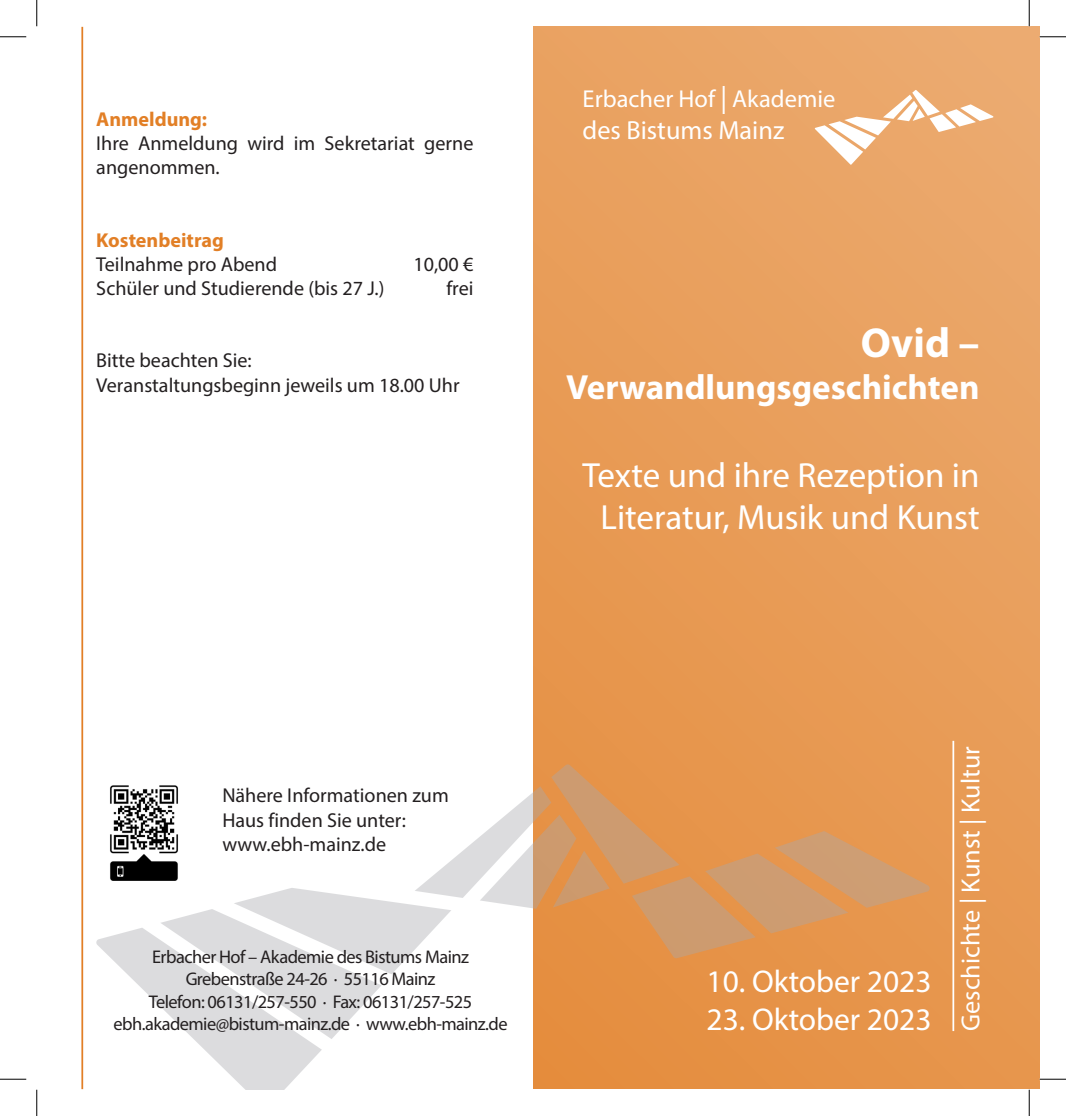
<style>
.page{position:relative;width:1066px;height:1116px;background:#fff}
.page>*{position:absolute;margin:0;border:0;box-sizing:border-box;transform-origin:0 0}
.t1{font:700 42px "Myriad Pro";color:#fff}
.t2{font:35px/42px "Myriad Pro";color:#fff;text-align:center}
.t3{font:700 35px "Myriad Pro";color:#fff}
.t4{font:31.5px "Myriad Pro";color:#fff}
.t5{font:26.25px "Myriad Pro";color:#fff}
.t6{font:24.5px "Myriad Pro";color:#fff}
.t7{font:20.12px/24.2px "Myriad Pro";color:#231f20}
.t8{font:700 20.12px "Myriad Pro";color:#e27f26}
.t9{font:18.38px/22.1px "Myriad Pro";letter-spacing:-.03em;color:#231f20;text-align:center}
.s1{font-size:28px}
</style>
<div class="page">
<div style="left:533px;top:27px;width:506px;height:1061px;background:linear-gradient(to bottom,#eaa667,#e7954b)"></div>
<hr style="left:952px;top:740px;width:2px;height:290px;background:#fff">
<svg style="left:815px;top:90px;width:178px;height:75px"></svg>
<svg style="left:96px;top:764px;width:833px;height:324px"></svg>
<hr style="left:81px;top:27px;width:2px;height:1061px;background:#e27f26">
<img style="left:96px;top:785px;width:96px;height:95px">
<svg style="left:0;top:36px;width:26px;height:1px"></svg>
<svg style="left:1039px;top:36px;width:27px;height:1px"></svg>
<svg style="left:0;top:1078px;width:26px;height:1px"></svg>
<svg style="left:1039px;top:1078px;width:27px;height:1px"></svg>
<svg style="left:36px;top:0;width:1px;height:26px"></svg>
<svg style="left:36px;top:1089px;width:1px;height:26px"></svg>
<svg style="left:1029px;top:0;width:1px;height:26px"></svg>
<svg style="left:1029px;top:1089px;width:1px;height:26px"></svg>
<p class="t8" style="left:96px;top:106px;width:112px">Anmeldung:</p>
<p class="t7" style="left:96px;top:131px;width:379px">Ihre Anmeldung wird im Sekretariat gerne angenommen.</p>
<p class="t8" style="left:96px;top:226px;width:129px">Kostenbeitrag</p>
<p class="t7" style="left:96px;top:251px;width:182px">Teilnahme pro Abend</p>
<p class="t7" style="left:413px;top:251px;width:62px">10,00 €</p>
<p class="t7" style="left:96px;top:276px;width:290px">Schüler und Studierende (bis 27 J.)</p>
<p class="t7" style="left:446px;top:276px;width:29px">frei</p>
<p class="t7" style="left:96px;top:348px;width:365px">Bitte beachten Sie:<br>Veranstaltungsbeginn jeweils um 18.00 Uhr</p>
<p class="t6" style="left:582px;top:84px;width:254px">Erbacher Hof <span class="s1">|</span> Akademie</p>
<h3 class="t5" style="left:582px;top:114px;width:203px">des Bistums Mainz</h3>
<h1 class="t1" style="left:860px;top:315px;width:120px">Ovid –</h1>
<h2 class="t3" style="left:566px;top:364px;width:415px">Verwandlungsgeschichten</h2>
<h2 class="t2" style="left:582px;top:453px;width:399px">Texte und ihre Rezeption in<br>Literatur, Musik und Kunst</h2>
<p class="t7" style="left:222px;top:783px;width:228px">Nähere Informationen zum<br>Haus finden Sie unter: www.ebh-mainz.de</p>
<p class="t9" style="left:114px;top:945px;width:395px">Erbacher Hof – Akademie des Bistums Mainz Grebenstraße 24-26 · 55116 Mainz<br>Telefon: 06131/257-550 · Fax: 06131/257-525 ebh.akademie@bistum-mainz.de · www.ebh-mainz.de</p>
<h3 class="t4" style="left:706px;top:961px;width:226px">10. Oktober 2023</h3>
<h3 class="t4" style="left:706px;top:999px;width:226px">23. Oktober 2023</h3>
<h3 class="t5" style="left:954px;top:1030px;width:286px;rotate:-90deg">Geschichte | Kunst | Kultur</h3>
</div>
